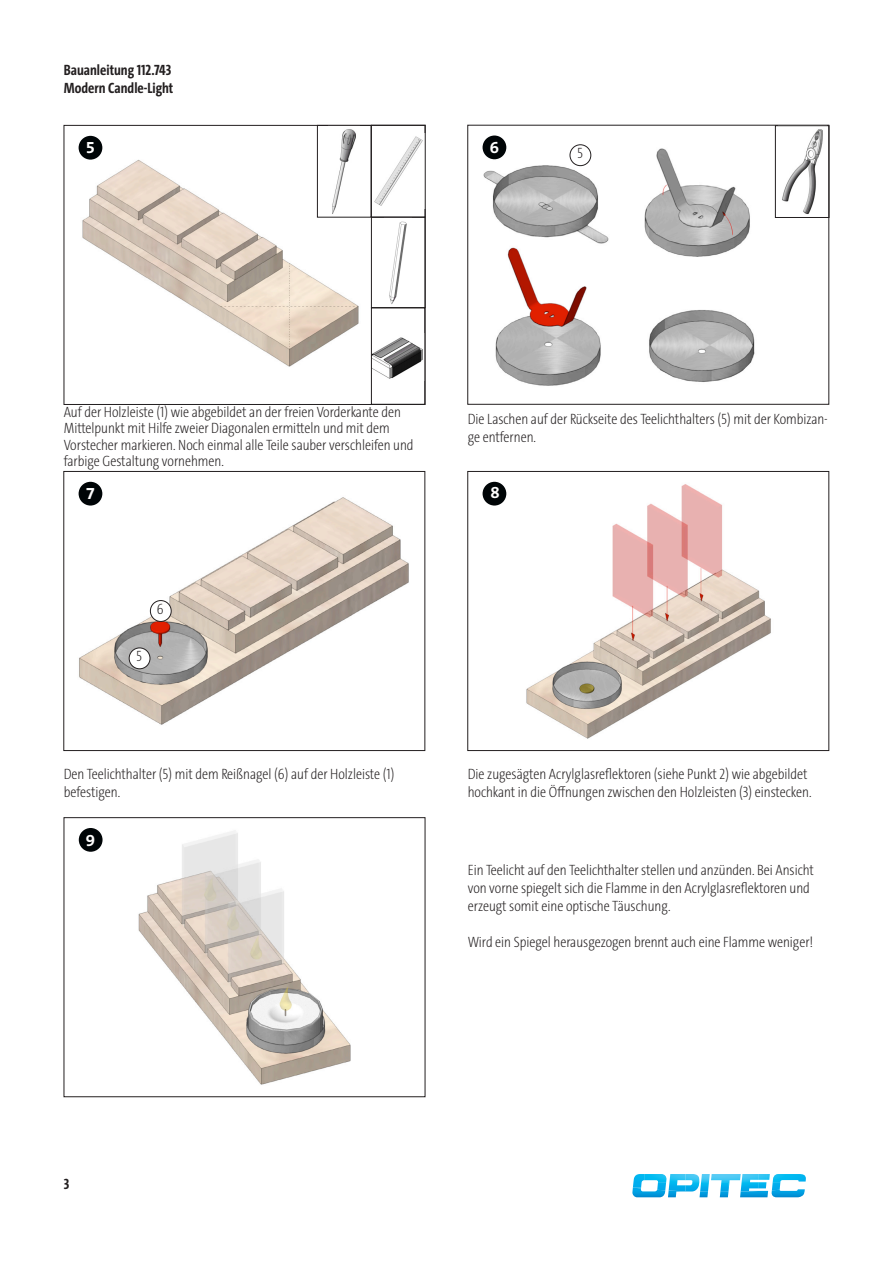
<style>
.page{position:relative;width:893px;height:1263px;background:#fff}
.page>*{position:absolute;margin:0;border:0;box-sizing:border-box;transform-origin:0 0}
.t1{font:700 16.8px "The Sans B W7";color:#fff}
.Anleitung-Info{font:200 15px/18px "The Sans Cd LF2";color:#231f20}
.Beschreibung_linksbündig{font:700 15px "The Sans Cd LF7";color:#231f20}
</style>
<div class="page">
<svg style="left:632px;top:1174px;width:174px;height:24px"></svg>
<img style="left:483px;top:134px;width:292px;height:252px">
<img style="left:782px;top:129px;width:41px;height:85px">
<div style="left:775px;top:125px;width:54px;height:93px;border:1px solid #231f20"></div>
<div style="left:482px;top:135px;width:25px;height:25px;background:#000507;border-radius:50%"></div>
<div style="left:481px;top:134px;width:27px;height:27px;border:2px solid #fff;border-radius:50%"></div>
<img style="left:82px;top:146px;width:289px;height:235px">
<img style="left:374px;top:136px;width:49px;height:70px">
<div style="left:371px;top:125px;width:54px;height:92px;border:1px solid #231f20"></div>
<div style="left:78px;top:135px;width:25px;height:25px;background:#000507;border-radius:50%"></div>
<div style="left:77px;top:134px;width:27px;height:27px;border:2px solid #fff;border-radius:50%"></div>
<img style="left:79px;top:497px;width:330px;height:228px">
<div style="left:64px;top:471px;width:361px;height:280px;border:1px solid #231f20"></div>
<div style="left:78px;top:481px;width:25px;height:25px;background:#000507;border-radius:50%"></div>
<div style="left:77px;top:480px;width:27px;height:27px;border:2px solid #fff;border-radius:50%"></div>
<img style="left:526px;top:484px;width:245px;height:255px">
<div style="left:468px;top:471px;width:361px;height:280px;border:1px solid #231f20"></div>
<div style="left:482px;top:481px;width:25px;height:25px;background:#000507;border-radius:50%"></div>
<div style="left:481px;top:480px;width:27px;height:27px;border:2px solid #fff;border-radius:50%"></div>
<img style="left:138px;top:830px;width:213px;height:255px">
<div style="left:64px;top:817px;width:361px;height:280px;border:1px solid #231f20"></div>
<div style="left:78px;top:827px;width:25px;height:25px;background:#000507;border-radius:50%"></div>
<div style="left:77px;top:826px;width:27px;height:27px;border:2px solid #fff;border-radius:50%"></div>
<img style="left:329px;top:129px;width:31px;height:86px">
<div style="left:317px;top:125px;width:54px;height:92px;border:1px solid #231f20"></div>
<img style="left:389px;top:221px;width:18px;height:83px">
<div style="left:371px;top:217px;width:54px;height:91px;border:1px solid #231f20"></div>
<img style="left:373px;top:337px;width:50px;height:42px">
<div style="left:371px;top:308px;width:54px;height:96px;border:1px solid #231f20"></div>
<div style="left:570px;top:145px;width:21px;height:21px;background:#fff;border-radius:50%"></div>
<div style="left:570px;top:145px;width:21px;height:21px;border:1px solid #231f20;border-radius:50%"></div>
<div style="left:129px;top:648px;width:21px;height:21px;background:#fff;border-radius:50%"></div>
<div style="left:129px;top:648px;width:21px;height:21px;border:1px solid #231f20;border-radius:50%"></div>
<div style="left:150px;top:600px;width:21px;height:21px;background:#fff;border-radius:50%"></div>
<div style="left:150px;top:600px;width:21px;height:22px;border:1px solid #231f20;border-radius:50%"></div>
<p class="Beschreibung_linksbündig" style="left:64px;top:60px;width:109px">Bauanleitung 112.743</p>
<p class="Beschreibung_linksbündig" style="left:64px;top:78px;width:111px">Modern Candle-Light</p>
<p class="t1" style="left:86px;top:137px;width:11px">5</p>
<p class="t1" style="left:490px;top:136px;width:11px">6</p>
<p class="Anleitung-Info" style="left:577px;top:143px;width:7px">5</p>
<p class="Anleitung-Info" style="left:64px;top:403px;width:351px;line-height:16.5px">Auf der Holzleiste (1) wie abgebildet an der freien Vorderkante den Mittelpunkt mit Hilfe zweier Diagonalen ermitteln und mit dem Vorstecher markieren. Noch einmal alle Teile sauber verschleifen und farbige Gestaltung vornehmen.</p>
<p class="t1" style="left:86px;top:483px;width:11px">7</p>
<p class="Anleitung-Info" style="left:136px;top:646px;width:7px">5</p>
<p class="Anleitung-Info" style="left:157px;top:599px;width:8px">6</p>
<p class="Anleitung-Info" style="left:64px;top:764px;width:332px">Den Teelichthalter (5) mit dem Reißnagel (6) auf der Holzleiste (1) befestigen.</p>
<p class="t1" style="left:86px;top:829px;width:11px">9</p>
<p class="Anleitung-Info" style="left:468px;top:410px;width:361px">Die Laschen auf der Rückseite des Teelichthalters (5) mit der Kombizan&shy;ge entfernen.</p>
<p class="t1" style="left:490px;top:482px;width:11px">8</p>
<p class="Anleitung-Info" style="left:468px;top:764px;width:345px">Die zugesägten Acrylglasreflektoren (siehe Punkt 2) wie abgebildet hochkant in die Öffnungen zwischen den Holzleisten (3) einstecken.</p>
<p class="Anleitung-Info" style="left:468px;top:860px;width:348px">Ein Teelicht auf den Teelichthalter stellen und anzünden. Bei Ansicht von vorne spiegelt sich die Flamme in den Acrylglasreflektoren und erzeugt somit eine optische Täuschung.</p>
<p class="Anleitung-Info" style="left:468px;top:932px;width:347px">Wird ein Spiegel herausgezogen brennt auch eine Flamme weniger!</p>
<p class="Beschreibung_linksbündig" style="left:64px;top:1174px;width:7px">3</p>
</div>
